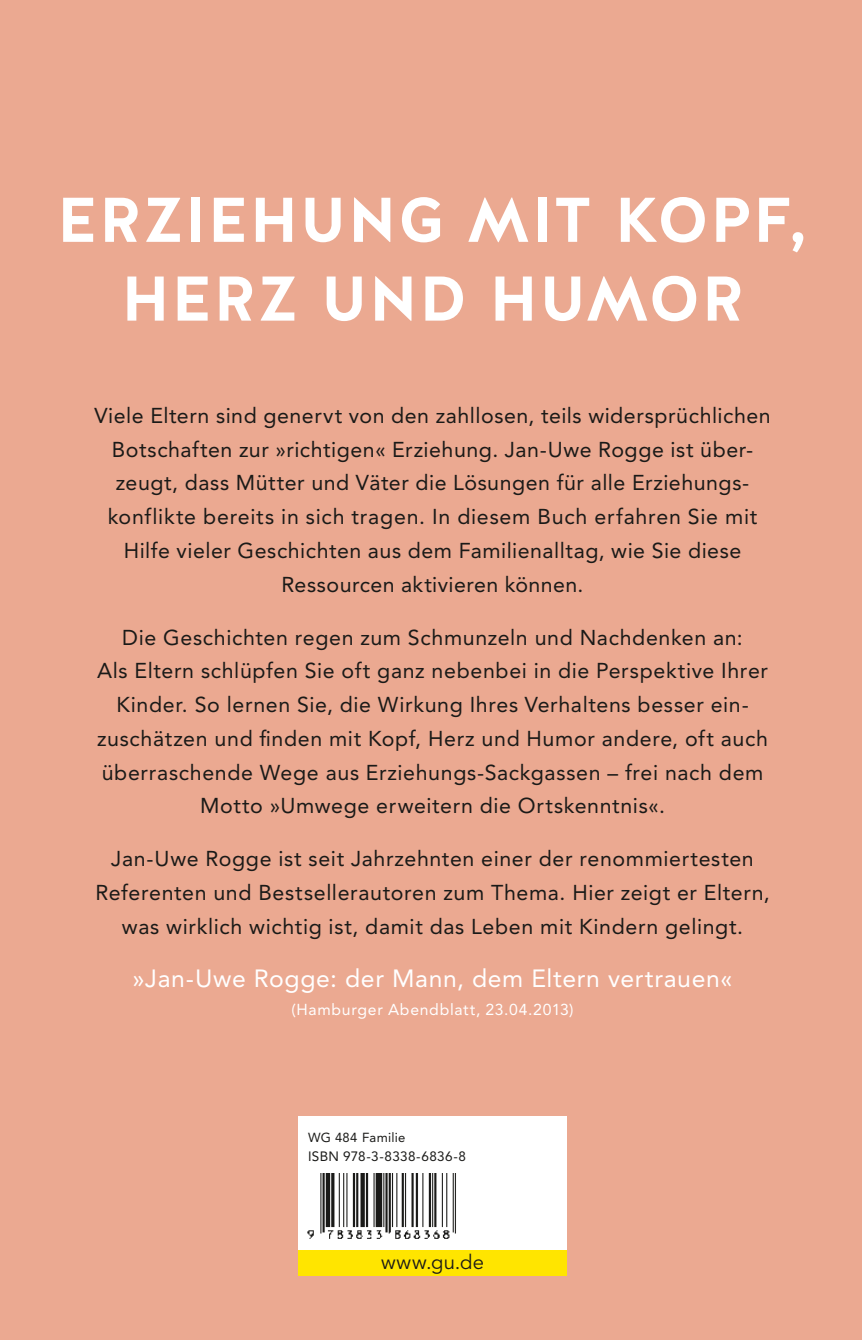
<style>
.page{position:relative;width:862px;height:1340px;background:#fff}
.page>*{position:absolute;margin:0;border:0;box-sizing:border-box;transform-origin:0 0}
.t1{font:700 63px/78.8px "Halis GR";letter-spacing:.02em;color:#fff;text-align:center}
.t2{font:24.75px "Avenir LT Std";letter-spacing:.025em;color:#fff}
.t3{font:21.38px/33.8px "Avenir LT Std";letter-spacing:.03em;color:#1a1a18;text-align:center}
.t4{font:20.25px "Avenir LT Std";letter-spacing:.025em;color:#1a1a18}
.t5{font:15.75px "Avenir LT Std";letter-spacing:.045em;color:#fff}
.t6{font:13.5px "Avenir LT Std";letter-spacing:.025em;color:#1a1a18}
.t7{font:13.05px "Avenir LT Std";letter-spacing:.02em;color:#1a1a18}
</style>
<div class="page">
<div style="left:0;top:0;width:861px;height:1339px;background:#eba991"></div>
<div style="left:298px;top:1116px;width:268px;height:160px;background:#fff"></div>
<div style="left:298px;top:1250px;width:268px;height:26px;background:#ffe500"></div>
<img style="left:307px;top:1173px;width:149px;height:66px">
<h1 class="t1" style="left:57px;top:184px;width:752px">ERZIEHUNG MIT KOPF,<br>HERZ UND HUMOR</h1>
<p class="t3" style="left:94px;top:400px;width:677px">Viele Eltern sind genervt von den zahllosen, teils widersprüchlichen Botschaften zur »richtigen« Erziehung. Jan-Uwe Rogge ist über&shy;zeugt, dass Mütter und Väter die Lösungen für alle Erziehungs&shy;konflikte bereits in sich tragen. In diesem Buch erfahren Sie mit Hilfe vieler Geschichten aus dem Familienalltag, wie Sie diese Ressourcen aktivieren können.</p>
<p class="t3" style="left:97px;top:622px;width:672px">Die Geschichten regen zum Schmunzeln und Nachdenken an:<br>Als Eltern schlüpfen Sie oft ganz nebenbei in die Perspektive Ihrer Kinder. So lernen Sie, die Wirkung Ihres Verhaltens besser ein&shy;zuschätzen und finden mit Kopf, Herz und Humor andere, oft auch überraschende Wege aus Erziehungs-Sackgassen – frei nach dem Motto »Umwege erweitern die Ortskenntnis«.</p>
<p class="t3" style="left:95px;top:843px;width:675px">Jan-Uwe Rogge ist seit Jahrzehnten einer der renommiertesten<br>Referenten und Bestsellerautoren zum Thema. Hier zeigt er Eltern, was wirklich wichtig ist, damit das Leben mit Kindern gelingt.</p>
<p class="t2" style="left:132px;top:967px;width:601px">»Jan-Uwe Rogge: der Mann, dem Eltern vertrauen«</p>
<p class="t5" style="left:291px;top:1002px;width:283px">(Hamburger Abendblatt, 23.04.2013)</p>
<p class="t7" style="left:308px;top:1131px;width:99px">WG 484 Familie</p>
<p class="t6" style="left:308px;top:1150px;width:159px">ISBN 978-3-8338-6836-8</p>
<p class="t4" style="left:381px;top:1253px;width:104px">www.gu.de</p>
</div>
